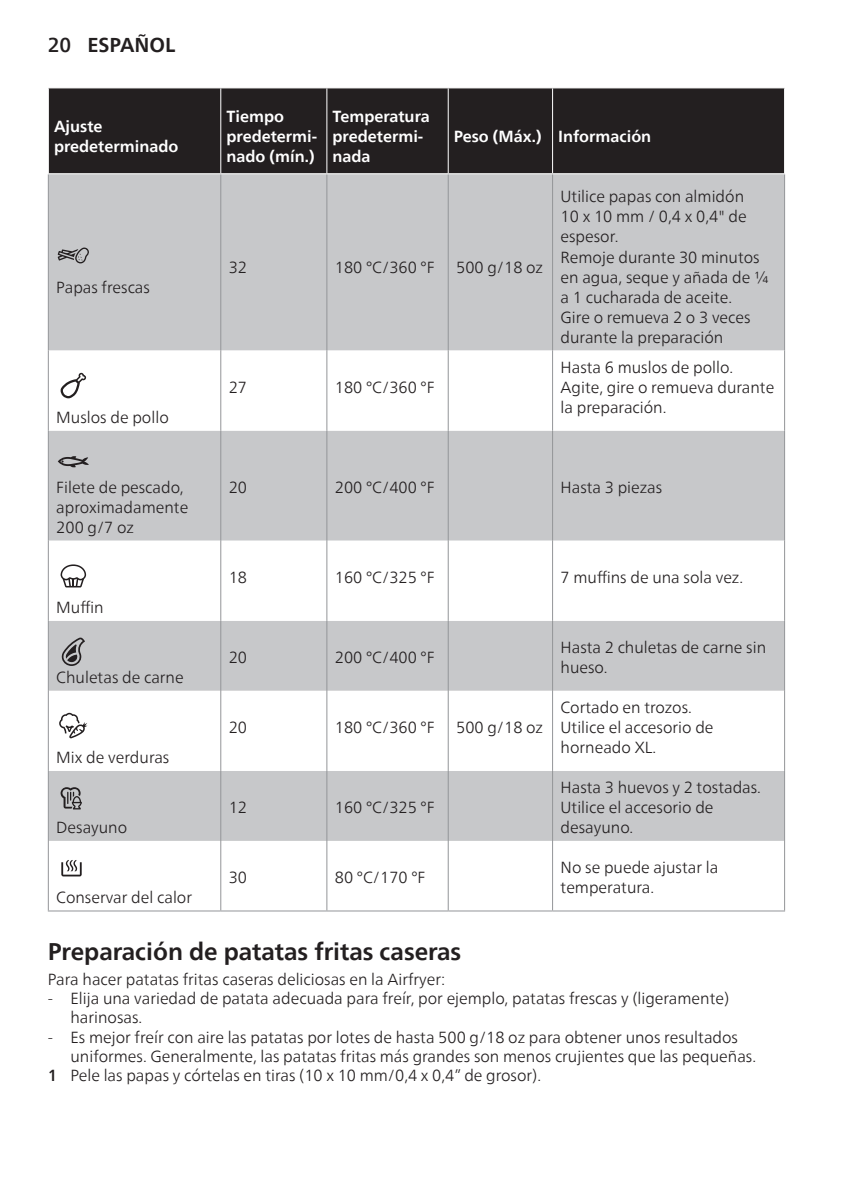
<style>
.page{position:relative;width:844px;height:1196px;background:#fff}
.page>*{position:absolute;margin:0;border:0;box-sizing:border-box;transform-origin:0 0}
.Heading_1{font:700 24px "Neue Frutiger World";color:#231f20}
.t1{font:700 20px "Neue Frutiger World";color:#231f20}
.dfutable{font:300 16px/20px "Neue Frutiger World";color:#231f20}
.dfutable_header{font:700 16px/20px "Neue Frutiger World";color:#fff}
.chapter-paragraph{font:300 16px "Neue Frutiger World";color:#231f20}
.s1{font-weight:500}
</style>
<div class="page">
<div style="left:49px;top:88px;width:735px;height:85px;background:#231f20"></div>
<div style="left:49px;top:174px;width:735px;height:176px;background:#c7c8ca"></div>
<svg style="left:49px;top:350px;width:735px;height:560px"></svg>
<hr style="left:326px;top:88px;width:1px;height:85px;background:#fff">
<hr style="left:448px;top:88px;width:1px;height:85px;background:#fff">
<hr style="left:552px;top:88px;width:1px;height:85px;background:#fff">
<hr style="left:48px;top:174px;width:1px;height:176px;background:#939598">
<hr style="left:220px;top:174px;width:1px;height:176px;background:#939598">
<hr style="left:326px;top:174px;width:1px;height:176px;background:#939598">
<hr style="left:448px;top:174px;width:1px;height:176px;background:#939598">
<hr style="left:552px;top:174px;width:1px;height:176px;background:#939598">
<hr style="left:784px;top:174px;width:1px;height:176px;background:#939598">
<hr style="left:48px;top:350px;width:1px;height:80px;background:#939598">
<hr style="left:220px;top:350px;width:1px;height:80px;background:#939598">
<hr style="left:326px;top:350px;width:1px;height:80px;background:#939598">
<hr style="left:448px;top:350px;width:1px;height:80px;background:#939598">
<hr style="left:552px;top:350px;width:1px;height:80px;background:#939598">
<hr style="left:784px;top:350px;width:1px;height:80px;background:#939598">
<hr style="left:48px;top:430px;width:1px;height:110px;background:#939598">
<hr style="left:220px;top:430px;width:1px;height:110px;background:#939598">
<hr style="left:326px;top:430px;width:1px;height:110px;background:#939598">
<hr style="left:448px;top:430px;width:1px;height:110px;background:#939598">
<hr style="left:552px;top:430px;width:1px;height:110px;background:#939598">
<hr style="left:784px;top:430px;width:1px;height:110px;background:#939598">
<hr style="left:48px;top:540px;width:1px;height:80px;background:#939598">
<hr style="left:220px;top:540px;width:1px;height:80px;background:#939598">
<hr style="left:326px;top:540px;width:1px;height:80px;background:#939598">
<hr style="left:448px;top:540px;width:1px;height:80px;background:#939598">
<hr style="left:552px;top:540px;width:1px;height:80px;background:#939598">
<hr style="left:784px;top:540px;width:1px;height:80px;background:#939598">
<hr style="left:48px;top:620px;width:1px;height:70px;background:#939598">
<hr style="left:220px;top:620px;width:1px;height:70px;background:#939598">
<hr style="left:326px;top:620px;width:1px;height:70px;background:#939598">
<hr style="left:448px;top:620px;width:1px;height:70px;background:#939598">
<hr style="left:552px;top:620px;width:1px;height:70px;background:#939598">
<hr style="left:784px;top:620px;width:1px;height:70px;background:#939598">
<hr style="left:48px;top:690px;width:1px;height:80px;background:#939598">
<hr style="left:220px;top:690px;width:1px;height:80px;background:#939598">
<hr style="left:326px;top:690px;width:1px;height:80px;background:#939598">
<hr style="left:448px;top:690px;width:1px;height:80px;background:#939598">
<hr style="left:552px;top:690px;width:1px;height:80px;background:#939598">
<hr style="left:784px;top:690px;width:1px;height:80px;background:#939598">
<hr style="left:48px;top:770px;width:1px;height:70px;background:#939598">
<hr style="left:220px;top:770px;width:1px;height:70px;background:#939598">
<hr style="left:326px;top:770px;width:1px;height:70px;background:#939598">
<hr style="left:448px;top:770px;width:1px;height:70px;background:#939598">
<hr style="left:552px;top:770px;width:1px;height:70px;background:#939598">
<hr style="left:784px;top:770px;width:1px;height:70px;background:#939598">
<hr style="left:48px;top:840px;width:1px;height:70px;background:#939598">
<hr style="left:220px;top:840px;width:1px;height:70px;background:#939598">
<hr style="left:326px;top:840px;width:1px;height:70px;background:#939598">
<hr style="left:448px;top:840px;width:1px;height:70px;background:#939598">
<hr style="left:552px;top:840px;width:1px;height:70px;background:#939598">
<hr style="left:784px;top:840px;width:1px;height:70px;background:#939598">
<hr style="left:48px;top:910px;width:173px;height:1px;background:#939598">
<hr style="left:221px;top:910px;width:106px;height:1px;background:#939598">
<hr style="left:327px;top:910px;width:121px;height:1px;background:#939598">
<hr style="left:448px;top:910px;width:104px;height:1px;background:#939598">
<hr style="left:552px;top:910px;width:233px;height:1px;background:#939598">
<hr style="left:220px;top:88px;width:1px;height:85px;background:#fff">
<svg style="left:58px;top:247px;width:31px;height:16px"></svg>
<svg style="left:61px;top:373px;width:25px;height:25px"></svg>
<svg style="left:58px;top:456px;width:31px;height:11px"></svg>
<svg style="left:61px;top:564px;width:25px;height:23px"></svg>
<svg style="left:61px;top:637px;width:24px;height:29px"></svg>
<svg style="left:59px;top:712px;width:28px;height:26px"></svg>
<svg style="left:61px;top:787px;width:21px;height:22px"></svg>
<svg style="left:61px;top:859px;width:21px;height:17px"></svg>
<p class="t1" style="left:48px;top:28px;width:129px"><span class="s1">20</span> ESPAÑOL</p>
<p class="dfutable_header" style="left:54px;top:116px;width:126px">Ajuste predeterminado</p>
<p class="dfutable_header" style="left:226px;top:106px;width:92px">Tiempo predetermi&shy;nado (mín.)</p>
<p class="dfutable_header" style="left:332px;top:106px;width:99px">Temperatura predetermi&shy;nada</p>
<p class="dfutable_header" style="left:454px;top:126px;width:89px">Peso (Máx.)</p>
<p class="dfutable_header" style="left:558px;top:126px;width:95px">Información</p>
<p class="dfutable" style="left:56px;top:277px;width:95px">Papas frescas</p>
<p class="dfutable" style="left:56px;top:407px;width:114px">Muslos de pollo</p>
<p class="dfutable" style="left:229px;top:257px;width:20px">32</p>
<p class="dfutable" style="left:335px;top:257px;width:101px">180 °C/360 °F</p>
<p class="dfutable" style="left:456px;top:257px;width:88px">500 g/18 oz</p>
<p class="dfutable" style="left:229px;top:377px;width:20px">27</p>
<p class="dfutable" style="left:335px;top:377px;width:101px">180 °C/360 °F</p>
<p class="dfutable" style="left:560px;top:187px;width:185px">Utilice papas con almidón</p>
<p class="dfutable" style="left:560px;top:207px;width:188px">10 x 10 mm / 0,4 x 0,4" de espesor.</p>
<p class="dfutable" style="left:560px;top:247px;width:209px">Remoje durante 30 minutos en agua, seque y añada de ¼ a 1 cucharada de aceite.</p>
<p class="dfutable" style="left:560px;top:307px;width:191px">Gire o remueva 2 o 3 veces durante la preparación</p>
<p class="dfutable" style="left:560px;top:357px;width:174px">Hasta 6 muslos de pollo.</p>
<p class="dfutable" style="left:560px;top:377px;width:215px">Agite, gire o remueva durante la preparación.</p>
<p class="dfutable" style="left:56px;top:477px;width:133px">Filete de pescado, aproximadamente<br>200 g/7 oz</p>
<p class="dfutable" style="left:229px;top:477px;width:20px">20</p>
<p class="dfutable" style="left:335px;top:477px;width:101px">200 °C/400 °F</p>
<p class="dfutable" style="left:560px;top:477px;width:103px">Hasta 3 piezas</p>
<p class="dfutable" style="left:56px;top:597px;width:49px">Muffin</p>
<p class="dfutable" style="left:56px;top:667px;width:129px">Chuletas de carne</p>
<p class="dfutable" style="left:56px;top:747px;width:115px">Mix de verduras</p>
<p class="dfutable" style="left:56px;top:817px;width:72px">Desayuno</p>
<p class="dfutable" style="left:56px;top:887px;width:137px">Conservar del calor</p>
<p class="dfutable" style="left:229px;top:567px;width:20px">18</p>
<p class="dfutable" style="left:335px;top:567px;width:101px">160 °C/325 °F</p>
<p class="dfutable" style="left:560px;top:567px;width:184px">7 muffins de una sola vez.</p>
<p class="dfutable" style="left:229px;top:647px;width:20px">20</p>
<p class="dfutable" style="left:335px;top:647px;width:101px">200 °C/400 °F</p>
<p class="dfutable" style="left:560px;top:637px;width:207px">Hasta 2 chuletas de carne sin hueso.</p>
<p class="dfutable" style="left:229px;top:717px;width:20px">20</p>
<p class="dfutable" style="left:335px;top:717px;width:101px">180 °C/360 °F</p>
<p class="dfutable" style="left:456px;top:717px;width:88px">500 g/18 oz</p>
<p class="dfutable" style="left:229px;top:797px;width:20px">12</p>
<p class="dfutable" style="left:335px;top:797px;width:101px">160 °C/325 °F</p>
<p class="dfutable" style="left:560px;top:697px;width:133px">Cortado en trozos.</p>
<p class="dfutable" style="left:560px;top:717px;width:154px">Utilice el accesorio de horneado XL.</p>
<p class="dfutable" style="left:560px;top:777px;width:202px">Hasta 3 huevos y 2 tostadas.</p>
<p class="dfutable" style="left:560px;top:797px;width:154px">Utilice el accesorio de desayuno.</p>
<p class="dfutable" style="left:229px;top:867px;width:20px">30</p>
<p class="dfutable" style="left:335px;top:867px;width:92px">80 °C/170 °F</p>
<p class="dfutable" style="left:560px;top:857px;width:159px">No se puede ajustar la temperatura.</p>
<p class="Heading_1" style="left:48px;top:930px;width:415px">Preparación de patatas fritas caseras</p>
<p class="chapter-paragraph" style="left:48px;top:966px;width:399px">Para hacer patatas fritas caseras deliciosas en la Airfryer:</p>
<p class="dfutable" style="left:70px;top:988px;width:660px;line-height:19.2px;text-indent:-23px">- Elija una variedad de patata adecuada para freír, por ejemplo, patatas frescas y (ligeramente) harinosas.</p>
<p class="dfutable" style="left:70px;top:1027px;width:687px;line-height:19.2px;text-indent:-23px">- Es mejor freír con aire las patatas por lotes de hasta 500 g/18 oz para obtener unos resultados uniformes. Generalmente, las patatas fritas más grandes son menos crujientes que las pequeñas.</p>
<p class="dfutable" style="left:48px;top:1065px;width:495px"><span class="s1">1</span> Pele las papas y córtelas en tiras (10 x 10 mm/0,4 x 0,4” de grosor).</p>
</div>
